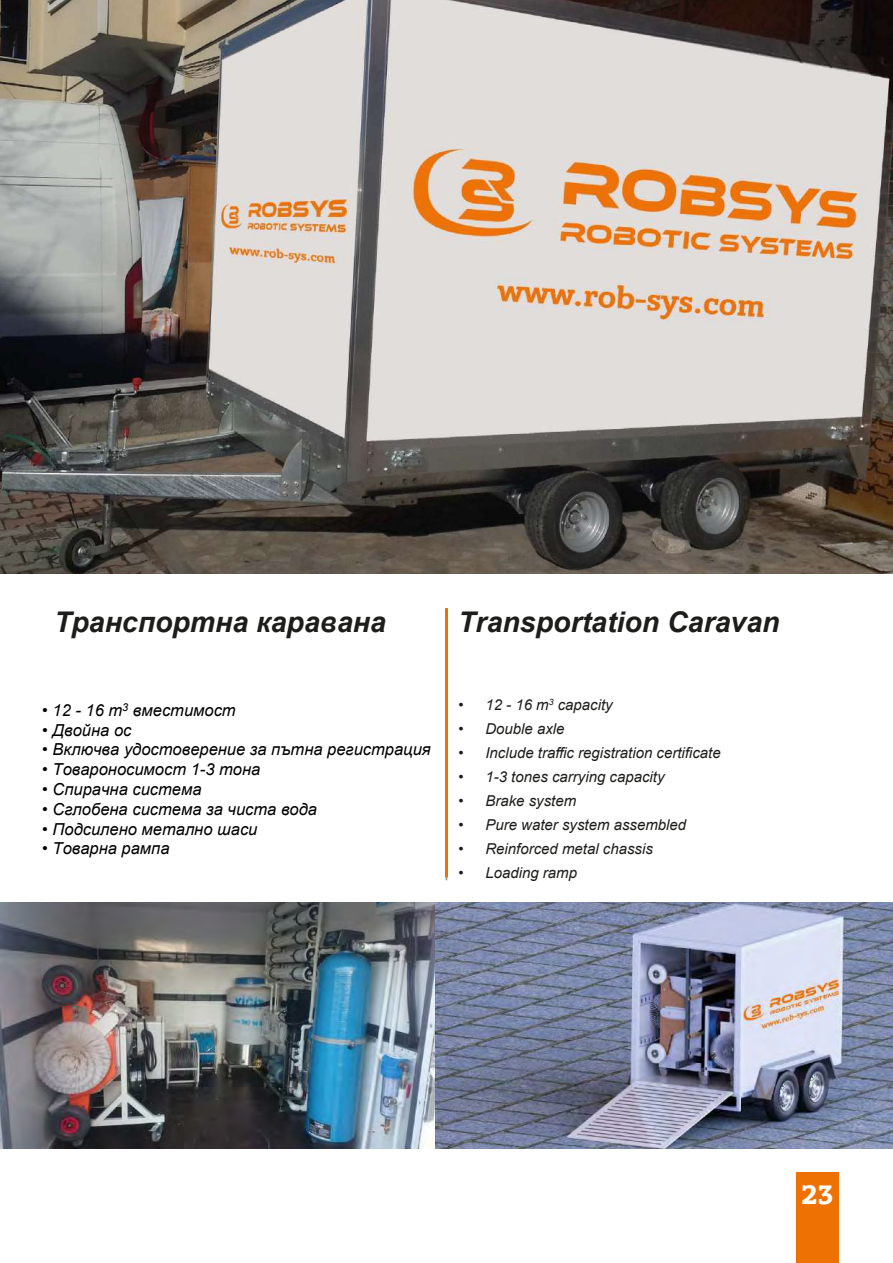
<style>
.page{position:relative;width:893px;height:1263px;background:#fff}
.page>*{position:absolute;margin:0;border:0;box-sizing:border-box;transform-origin:0 0}
.t1{font:italic 700 28.5px "Arial";color:#1d1d1b}
.t2{font:700 28.5px "Bandera Pro";color:#fff}
.t3{font:italic 16.5px "Arial";color:#000}
.t4{font:italic 15px "Arial";color:#1d1d1b}
</style>
<div class="page">
<img style="left:0;top:0;width:893px;height:573px">
<img style="left:0;top:902px;width:893px;height:246px">
<div style="left:796px;top:1172px;width:43px;height:91px;background:#ee7203"></div>
<hr style="left:446px;top:608px;width:1px;height:272px;background:#1d1d1b">
<hr style="left:445px;top:608px;width:3px;height:269px;background:#ee7203">
<h1 class="t1" style="left:54px;top:603px;width:333px">Транспортна каравана</h1>
<p class="t3" style="left:42px;top:699px;width:195px">• 12 - 16 m<sup>3</sup> вместимост</p>
<p class="t3" style="left:42px;top:719px;width:91px">• Двойна ос</p>
<p class="t3" style="left:42px;top:739px;width:390px">• Включва удостоверение за пътна регистрация</p>
<p class="t3" style="left:42px;top:759px;width:220px">• Товароносимост 1-3 тона</p>
<p class="t3" style="left:42px;top:778px;width:161px">• Спирачна система</p>
<p class="t3" style="left:42px;top:798px;width:276px">• Сглобена система за чиста вода</p>
<p class="t3" style="left:42px;top:818px;width:217px">• Подсилено метално шаси</p>
<p class="t3" style="left:42px;top:838px;width:129px">• Товарна рампа</p>
<h1 class="t1" style="left:458px;top:603px;width:323px">Transportation Caravan</h1>
<p class="t4" style="left:458px;top:695px;width:156px">• 12 - 16 m<sup>3</sup> capacity</p>
<p class="t4" style="left:458px;top:719px;width:108px">• Double axle</p>
<p class="t4" style="left:458px;top:743px;width:264px">• Include traffic registration certificate</p>
<p class="t4" style="left:458px;top:767px;width:208px">• 1-3 tones carrying capacity</p>
<p class="t4" style="left:458px;top:791px;width:119px">• Brake system</p>
<p class="t4" style="left:458px;top:815px;width:229px">• Pure water system assembled</p>
<p class="t4" style="left:458px;top:839px;width:196px">• Reinforced metal chassis</p>
<p class="t4" style="left:458px;top:863px;width:120px">• Loading ramp</p>
<h1 class="t2" style="left:802px;top:1176px;width:33px">23</h1>
</div>
